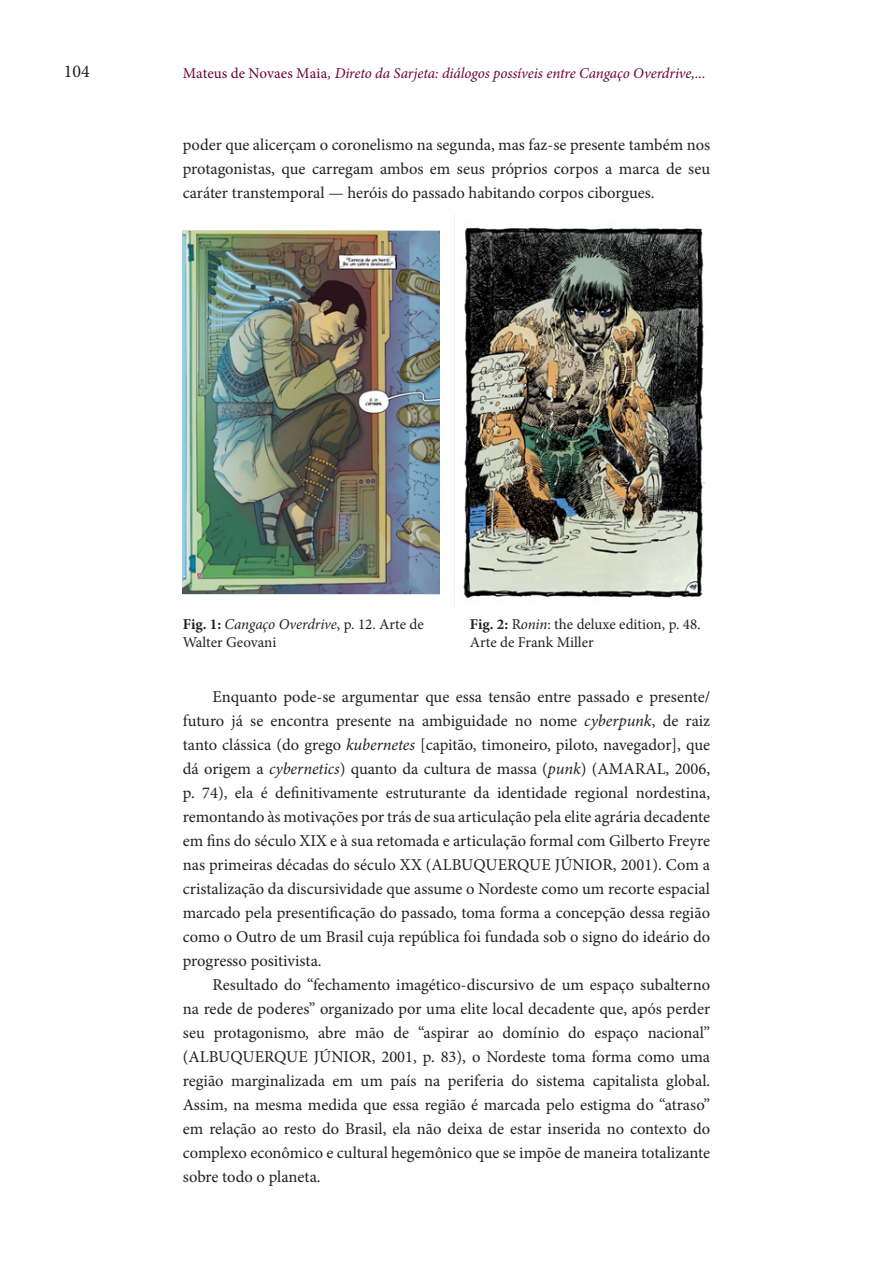
<style>
.page{position:relative;width:893px;height:1263px;background:#fff}
.page>*{position:absolute;margin:0;border:0;box-sizing:border-box;transform-origin:0 0}
.t1{font:18px "Minion Pro";color:#231f20}
.texto{font:16.5px/24px "Minion Pro";color:#231f20;text-align:justify}
.t2{font:15px "Minion Pro It 5";letter-spacing:-.005em;color:#6c0033}
.legendas{font:15px "Minion Pro";color:#231f20}
.legendas-2{font:italic 15px "Minion Pro";letter-spacing:-.005em;color:#231f20}
.s1{font-family:"Minion Pro Regular 4"}
.s2{font-weight:700;font-style:normal}
.s3{font-style:normal}
.s4{font-weight:700}
.s5{font-style:italic}
</style>
<div class="page">
<img style="left:182px;top:215px;width:523px;height:394px">
<p class="t1" style="left:64px;top:60px;width:27px">104</p>
<p class="t2" style="left:183px;top:63px;width:524px"><span class="s1">Mateus de Novaes Maia</span>, Direto da Sarjeta: diálogos possíveis entre Cangaço Overdrive,...</p>
<p class="texto" style="left:183px;top:133px;width:529px">poder que alicerçam o coronelismo na segunda, mas faz-se presente também nos protagonistas, que carregam ambos em seus próprios corpos a marca de seu caráter transtemporal — heróis do passado habitando corpos ciborgues.</p>
<p class="legendas-2" style="left:183px;top:614px;width:242px"><span class="s2">Fig. 1:</span> Cangaço Overdrive<span class="s3">, p. 12. Arte de</span></p>
<p class="legendas" style="left:470px;top:614px;width:232px"><span class="s4">Fig. 2:</span> R<span class="s5">onin</span>: the deluxe edition, p. 48.</p>
<p class="legendas" style="left:183px;top:632px;width:95px">Walter Geovani</p>
<p class="legendas" style="left:470px;top:632px;width:125px">Arte de Frank Miller</p>
<p class="texto" style="left:183px;top:685px;width:529px;text-indent:30px">Enquanto pode-se argumentar que essa tensão entre passado e presente/ futuro já se encontra presente na ambiguidade no nome <span class="s5">cyberpunk</span>, de raiz tanto clássica (do grego <span class="s5">kubernetes</span> [capitão, timoneiro, piloto, navegador], que dá origem a <span class="s5">cybernetics</span>) quanto da cultura de massa (<span class="s5">punk</span>) (AMARAL, 2006, p. 74), ela é definitivamente estruturante da identidade regional nordestina, remontando às motivações por trás de sua articulação pela elite agrária decadente em fins do século XIX e à sua retomada e articulação formal com Gilberto Freyre nas primeiras décadas do século XX (ALBUQUERQUE JÚNIOR, 2001). Com a cristalização da discursividade que assume o Nordeste como um recorte espacial marcado pela presentificação do passado, toma forma a concepção dessa região como o Outro de um Brasil cuja república foi fundada sob o signo do ideário do progresso positivista.</p>
<p class="texto" style="left:183px;top:973px;width:529px;text-indent:30px">Resultado do “fechamento imagético-discursivo de um espaço subalterno na rede de poderes” organizado por uma elite local decadente que, após perder seu protagonismo, abre mão de “aspirar ao domínio do espaço nacional” (ALBUQUERQUE JÚNIOR, 2001, p. 83), o Nordeste toma forma como uma região marginalizada em um país na periferia do sistema capitalista global.<br>Assim, na mesma medida que essa região é marcada pelo estigma do “atraso” em relação ao resto do Brasil, ela não deixa de estar inserida no contexto do complexo econômico e cultural hegemônico que se impõe de maneira totalizante sobre todo o planeta.</p>
</div>
